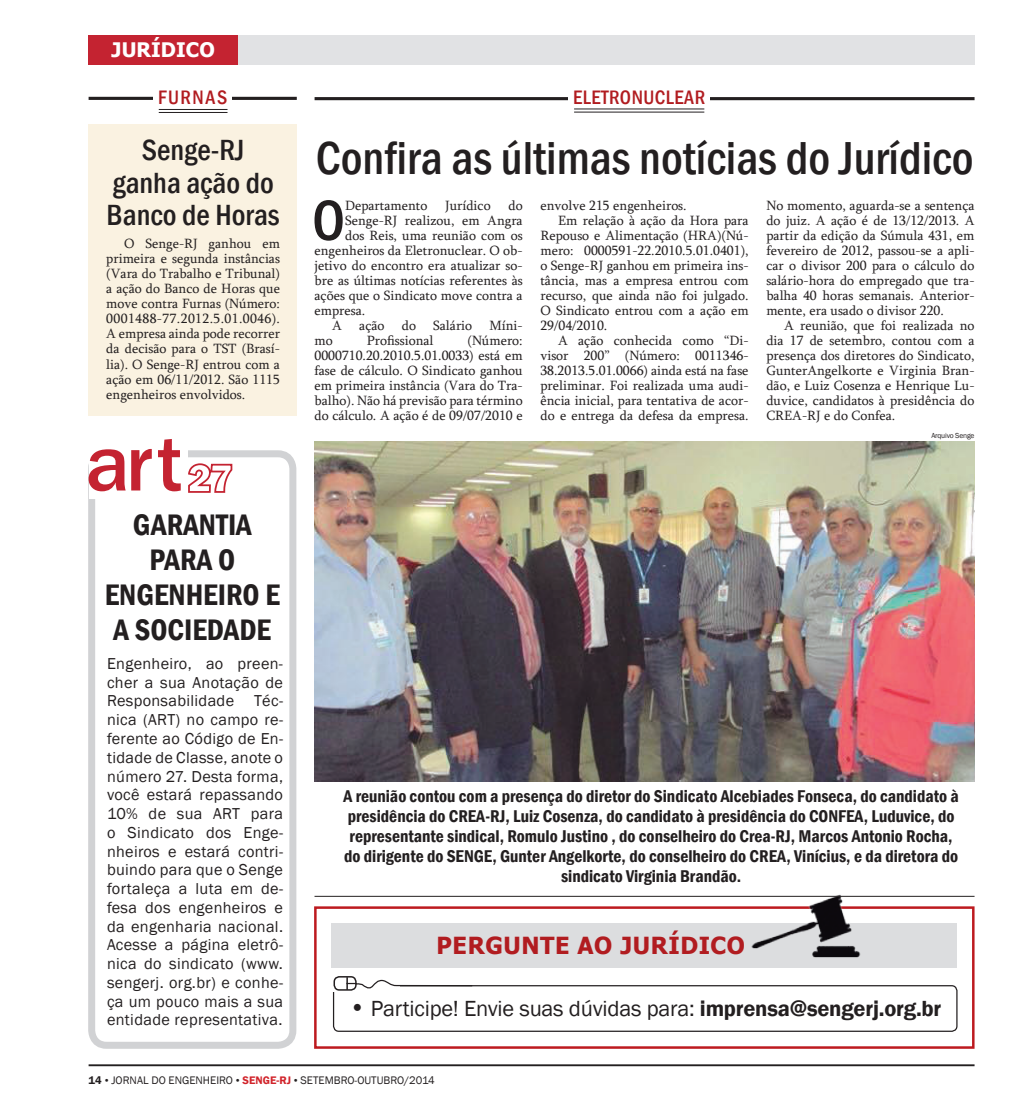
<style>
.page{position:relative;width:1010px;height:1117px;background:#fff}
.page>*{position:absolute;margin:0;border:0;box-sizing:border-box;transform-origin:0 0}
.t1{font:500 81.75px "Franklin Gothic";color:#c42331}
.t2{font:500 condensed 58.75px "Franklin Gothic";color:#231f20}
.t3{font:500 condensed 47.5px "Franklin Gothic";color:#231f20}
.t4{font:600 condensed 30.5px/35px "Franklin Gothic";color:#231f20;text-align:center}
.t5{font:500 condensed 30px/32.5px "Franklin Gothic";color:#231f20;text-align:center}
.t6{font:700 23.5px "Tahoma";letter-spacing:.025em;color:#b11c20}
.t7{font:22.5px "Franklin Gothic";letter-spacing:-.01em;color:#231f20}
.t8{font:500 condensed 20px "Franklin Gothic";letter-spacing:.025em;color:#b11c20}
.t9{font:700 20px "Tahoma";letter-spacing:.005em;color:#fff}
.t10{font:600 condensed 17.5px/20px "Franklin Gothic";color:#231f20;text-align:center}
.t11{font:16.25px/18.8px "Franklin Gothic";letter-spacing:.02em;color:#231f20;text-align:justify}
.t12{font:13.75px/15px "Sylfaen";color:#231f20;text-align:justify}
.t13{font:11.25px "Franklin Gothic";color:#231f20}
.t14{font:7.5px "Franklin Gothic";letter-spacing:-.02em;color:#231f20}
.s1{font-size:25px}
.s2{font-weight:600}
.s3{font-family:"Times New Roman"}
.s4{font-weight:600;color:#d1232a}
</style>
<div class="page">
<div style="left:89px;top:124px;width:208px;height:291px;background:#faf2e1"></div>
<div style="left:314px;top:906px;width:660px;height:142px;border:2px solid #bd1a1f"></div>
<div style="left:333px;top:984px;width:624px;height:47px;border:1px solid #231f20;border-radius:5px"></div>
<div style="left:89px;top:35px;width:885px;height:30px;background:#e1e2e4"></div>
<div style="left:89px;top:35px;width:149px;height:30px;background:#c42331"></div>
<div style="left:332px;top:922px;width:625px;height:45px;background:#dcdddf"></div>
<img style="left:743px;top:894px;width:119px;height:64px">
<hr style="left:89px;top:1064px;width:885px;height:1px;background:#231f20">
<hr style="left:89px;top:97px;width:208px;height:3px;background:#231f20">
<div style="left:153px;top:90px;width:79px;height:28px;background:#fff"></div>
<hr style="left:159px;top:109px;width:68px;height:1px;background:#231f20">
<hr style="left:159px;top:112px;width:68px;height:1px;background:#231f20">
<div style="left:325px;top:973px;width:75px;height:18px;background:#fff"></div>
<div style="left:333px;top:975px;width:24px;height:15px;border:2px solid #231f20;border-radius:5px"></div>
<svg style="left:346px;top:976px;width:127px;height:15px"></svg>
<hr style="left:315px;top:97px;width:659px;height:3px;background:#231f20">
<div style="left:568px;top:90px;width:142px;height:34px;background:#fff"></div>
<hr style="left:574px;top:109px;width:130px;height:1px;background:#231f20">
<hr style="left:574px;top:112px;width:130px;height:1px;background:#231f20">
<div style="left:88px;top:450px;width:208px;height:598px;border:7px solid #d1d2d4;border-radius:15px"></div>
<div style="left:89px;top:442px;width:99px;height:56px;background:#fff"></div>
<svg style="left:188px;top:463px;width:45px;height:30px"></svg>
<img style="left:314px;top:441px;width:660px;height:340px">
<hr style="left:314px;top:895px;width:660px;height:1px;background:#231f20">
<h3 class="t9" style="left:112px;top:36px;width:105px">JURÍDICO</h3>
<h3 class="t8" style="left:158px;top:84px;width:59px">FURNAS</h3>
<h3 class="t8" style="left:573px;top:85px;width:134px">ELETRONUCLEAR</h3>
<h3 class="t5" style="left:107px;top:134px;width:175px">Senge-RJ ganha ação do<br>Banco de Horas</h3>
<h3 class="t3" style="left:316px;top:127px;width:659px">Confira as últimas notícias do Jurídico</h3>
<p class="t12" style="left:106px;top:236px;width:175px;text-indent:18px">O Senge-RJ ganhou em primeira e segunda instâncias (Vara do Trabalho e Tribunal) a ação do Banco de Horas que move contra Furnas (Número:<br>0001488-77.2012.5.01.0046).<br>A empresa ainda pode recorrer da decisão para o TST (Brasí&shy;lia). O Senge-RJ entrou com a ação em 06/11/2012. São 1115 engenheiros envolvidos.</p>
<h1 class="t1" style="left:86px;top:412px;width:99px">art</h1>
<h3 class="t4" style="left:105px;top:506px;width:177px">GARANTIA<br>PARA O<br>ENGENHEIRO E<br>A SOCIEDADE</h3>
<p class="t11" style="left:107px;top:654px;width:178px">Engenheiro, ao preen&shy;cher a sua Anotação de Responsabilidade Téc&shy;nica (ART) no campo re&shy;ferente ao Código de En&shy;tidade de Classe, anote o número 27. Desta forma, você estará repassando 10% de sua ART para o Sindicato dos Enge&shy;nheiros e estará contri&shy;buindo para que o Senge fortaleça a luta em de&shy;fesa dos engenheiros e da engenharia nacional.<br>Acesse a página eletrô&shy;nica do sindicato (www. sengerj. org.br) e conhe&shy;ça um pouco mais a sua entidade representativa.</p>
<h2 class="t2" style="left:312px;top:182px;width:35px">O</h2>
<p class="t12" style="left:345px;top:197px;width:84px">Departamento</p>
<p class="t12" style="left:445px;top:197px;width:47px">Jurídico</p>
<p class="t12" style="left:508px;top:197px;width:16px">do</p>
<p class="t12" style="left:540px;top:197px;width:148px">envolve 215 engenheiros.</p>
<p class="t12" style="left:558px;top:212px;width:192px">Em relação à ação da Hora para</p>
<p class="t12" style="left:540px;top:227px;width:210px">Repouso e Alimentação (HRA)(Nú-</p>
<p class="t12" style="left:540px;top:242px;width:210px">mero: 0000591-22.2010.5.01.0401),</p>
<p class="t12" style="left:540px;top:257px;width:210px">o Senge-RJ ganhou em primeira ins-</p>
<p class="t12" style="left:540px;top:272px;width:210px">tância, mas a empresa entrou com</p>
<p class="t12" style="left:540px;top:287px;width:210px">recurso, que ainda não foi julgado.</p>
<p class="t12" style="left:540px;top:302px;width:210px">O Sindicato entrou com a ação em</p>
<p class="t12" style="left:540px;top:317px;width:68px">29/04/2010.</p>
<p class="t12" style="left:558px;top:332px;width:192px">A ação conhecida como “Di-</p>
<p class="t12" style="left:540px;top:347px;width:210px">visor 200” (Número: 0011346-</p>
<p class="t12" style="left:540px;top:362px;width:210px">38.2013.5.01.0066) ainda está na fase</p>
<p class="t12" style="left:540px;top:377px;width:210px">preliminar. Foi realizada uma audi-</p>
<p class="t12" style="left:540px;top:392px;width:210px">ência inicial, para tentativa de acor-</p>
<p class="t12" style="left:540px;top:407px;width:210px">do e entrega da defesa da empresa.</p>
<p class="t12" style="left:766px;top:197px;width:210px">No momento, aguarda-se a sentença do juiz. A ação é de 13/12/2013. A partir da edição da Súmula 431, em fevereiro de 2012, passou-se a apli&shy;car o divisor 200 para o cálculo do salário-hora do empregado que tra&shy;balha 40 horas semanais. Anterior&shy;mente, era usado o divisor 220.</p>
<p class="t12" style="left:766px;top:317px;width:210px;text-indent:18px">A reunião, que foi realizada no dia 17 de setembro, contou com a presença dos diretores do Sindicato, GunterAngelkorte e Virginia Bran&shy;dão, e Luiz Cosenza e Henrique Lu&shy;duvice, candidatos à presidência do CREA-RJ e do Confea.</p>
<p class="t12" style="left:345px;top:212px;width:179px">Senge-RJ realizou, em Angra</p>
<p class="t12" style="left:345px;top:227px;width:179px">dos Reis, uma reunião com os</p>
<p class="t12" style="left:314px;top:242px;width:210px">engenheiros da Eletronuclear. O ob-</p>
<p class="t12" style="left:314px;top:257px;width:210px">jetivo do encontro era atualizar so-</p>
<p class="t12" style="left:314px;top:272px;width:210px">bre as últimas notícias referentes às</p>
<p class="t12" style="left:314px;top:287px;width:210px">ações que o Sindicato move contra a</p>
<p class="t12" style="left:314px;top:302px;width:52px">empresa.</p>
<p class="t12" style="left:332px;top:317px;width:11px">A</p>
<p class="t12" style="left:359px;top:317px;width:27px">ação</p>
<p class="t12" style="left:402px;top:317px;width:16px">do</p>
<p class="t12" style="left:433px;top:317px;width:40px">Salário</p>
<p class="t12" style="left:489px;top:317px;width:35px">Míni-</p>
<p class="t12" style="left:314px;top:332px;width:20px">mo</p>
<p class="t12" style="left:367px;top:332px;width:68px">Profissional</p>
<p class="t12" style="left:314px;top:332px;width:210px;text-indent:153px">(Número:<br>0000710.20.2010.5.01.0033) está em fase de cálculo. O Sindicato ganhou em primeira instância (Vara do Tra&shy;balho). Não há previsão para término do cálculo. A ação é de 09/07/2010 e</p>
<p class="t14" style="left:931px;top:431px;width:45px">Arquivo Senge</p>
<p class="t10" style="left:343px;top:785px;width:617px">A reunião contou com a presença do diretor do Sindicato Alcebiades Fonseca, do candidato à presidência do CREA-RJ, Luiz Cosenza, do candidato à presidência do CONFEA, Luduvice, do representante sindical, Romulo Justino , do conselheiro do Crea-RJ, Marcos Antonio Rocha, do dirigente do SENGE, Gunter Angelkorte, do conselheiro do CREA, Vinícius, e da diretora do sindicato Virginia Brandão.</p>
<h3 class="t6" style="left:437px;top:928px;width:310px">PERGUNTE AO JURÍDICO</h3>
<h3 class="t7" style="left:349px;top:993px;width:594px"><span class="s1">•</span> Participe! Envie suas dúvidas para: <span class="s2">imprensa@sengerj.org.br</span></h3>
<p class="t13" style="left:89px;top:1072px;width:348px"><span class="s2">14</span> <span class="s3">•</span> JORNAL DO ENGENHEIRO <span class="s3">•</span> <span class="s4">SENGE-RJ</span> <span class="s3">•</span> SETEMBRO-OUTUBRO/2014</p>
</div>
